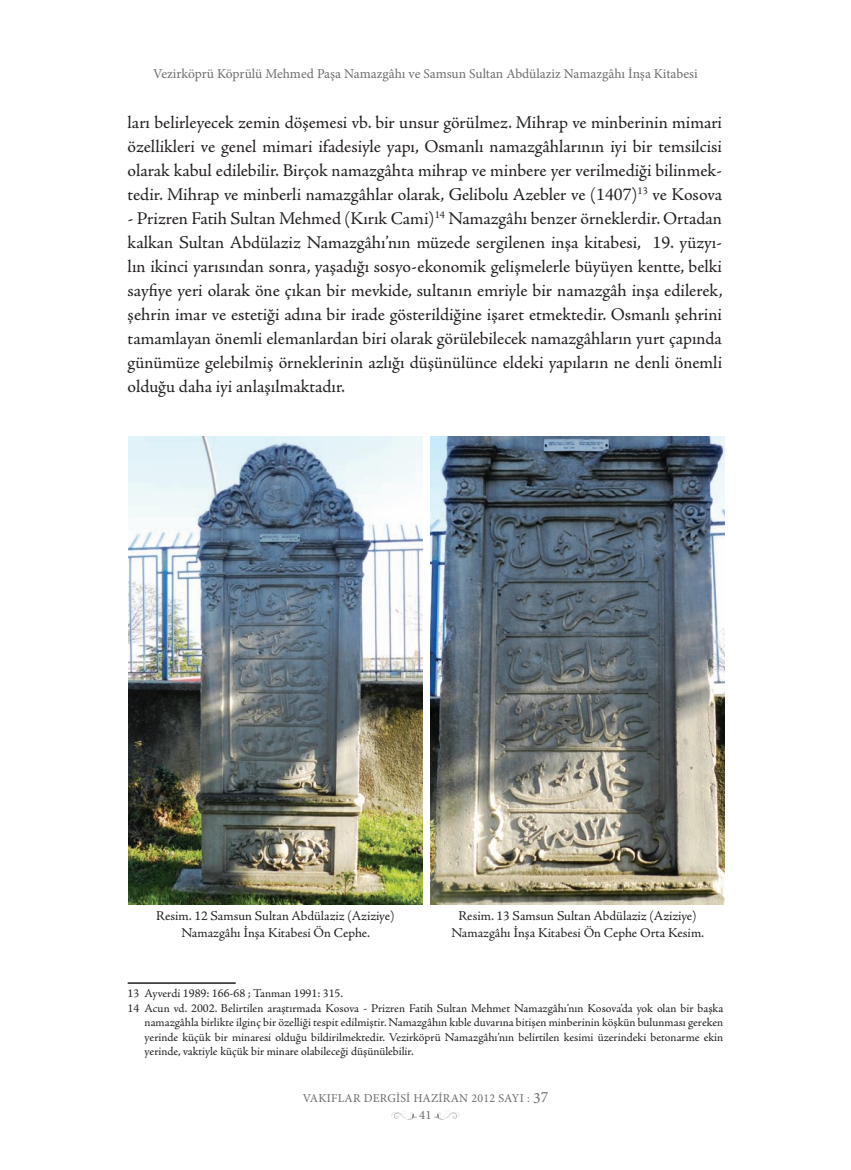
<style>
.page{position:relative;width:851px;height:1170px;background:#fff}
.page>*{position:absolute;margin:0;border:0;box-sizing:border-box;transform-origin:0 0}
.t1{font:18px/24px "Adobe Jenson Pro";color:#231f20;text-align:justify}
.t2{font:13.5px/16.5px "Adobe Jenson Pro";color:#231f20;text-align:center}
.t3{font:13.5px "Minion Pro";color:#6c6d70}
.t4{font:12.75px "Minion Pro";color:#6c6d70}
.t5{font:12px "Adobe Jenson Pro";color:#231f20}
.t6{font:12px "Minion Pro";letter-spacing:.02em;color:#6c6d70}
.s1{font-size:15.75px}
</style>
<div class="page">
<svg style="left:391px;top:1111px;width:26px;height:9px"></svg>
<svg style="left:434px;top:1111px;width:26px;height:9px"></svg>
<hr style="left:128px;top:982px;width:108px;height:1px;background:#231f20">
<img style="left:129px;top:436px;width:293px;height:468px">
<img style="left:431px;top:436px;width:293px;height:468px">
<p class="t3" style="left:153px;top:64px;width:546px">Vezirköprü Köprülü Mehmed Paşa Namazgâhı ve Samsun Sultan Abdülaziz Namazgâhı İnşa Kitabesi</p>
<p class="t1" style="left:128px;top:110px;width:596px">ları belirleyecek zemin döşemesi vb. bir unsur görülmez. Mihrap ve minberinin mimari özellikleri ve genel mimari ifadesiyle yapı, Osmanlı namazgâhlarının iyi bir temsilcisi olarak kabul edilebilir. Birçok namazgâhta mihrap ve minbere yer verilmediği bilinmek&shy;tedir. Mihrap ve minberli namazgâhlar olarak, Gelibolu Azebler ve (1407)<sup>13</sup> ve Kosova</p>
<p class="t1" style="left:128px;top:206px;width:596px">- Prizren Fatih Sultan Mehmed (Kırık Cami)<sup>14</sup> Namazgâhı benzer örneklerdir. Ortadan kalkan Sultan Abdülaziz Namazgâhı’nın müzede sergilenen inşa kitabesi, 19. yüzyı&shy;lın ikinci yarısından sonra, yaşadığı sosyo-ekonomik gelişmelerle büyüyen kentte, belki sayfiye yeri olarak öne çıkan bir mevkide, sultanın emriyle bir namazgâh inşa edilerek, şehrin imar ve estetiği adına bir irade gösterildiğine işaret etmektedir. Osmanlı şehrini tamamlayan önemli elemanlardan biri olarak görülebilecek namazgâhların yurt çapında günümüze gelebilmiş örneklerinin azlığı düşünülünce eldeki yapıların ne denli önemli olduğu daha iyi anlaşılmaktadır.</p>
<p class="t2" style="left:156px;top:907px;width:240px">Resim. 12 Samsun Sultan Abdülaziz (Aziziye)<br>Namazgâhı İnşa Kitabesi Ön Cephe.</p>
<p class="t2" style="left:451px;top:907px;width:254px">Resim. 13 Samsun Sultan Abdülaziz (Aziziye)<br>Namazgâhı İnşa Kitabesi Ön Cephe Orta Kesim.</p>
<p class="t5" style="left:128px;top:986px;width:217px">13 Ayverdi 1989: 166-68 ; Tanman 1991: 315.</p>
<p class="t5" style="left:128px;top:1001px;width:597px">14 Acun vd. 2002. Belirtilen araştırmada Kosova - Prizren Fatih Sultan Mehmet Namazgâhı’nın Kosova’da yok olan bir başka</p>
<p class="t5" style="left:145px;top:1015px;width:580px">namazgâhla birlikte ilginç bir özelliği tespit edilmiştir. Namazgâhın kıble duvarına bitişen minberinin köşkün bulunması gereken</p>
<p class="t5" style="left:145px;top:1030px;width:580px">yerinde küçük bir minaresi olduğu bildirilmektedir. Vezirköprü Namazgâhı’nın belirtilen kesimi üzerindeki betonarme ekin</p>
<p class="t5" style="left:145px;top:1044px;width:270px">yerinde, vaktiyle küçük bir minare olabileceği düşünülebilir.</p>
<p class="t6" style="left:303px;top:1089px;width:247px">VAKIFLAR DERGİSİ HAZİRAN 2012 SAYI : <span class="s1">37</span></p>
<p class="t4" style="left:419px;top:1106px;width:14px">41</p>
</div>
